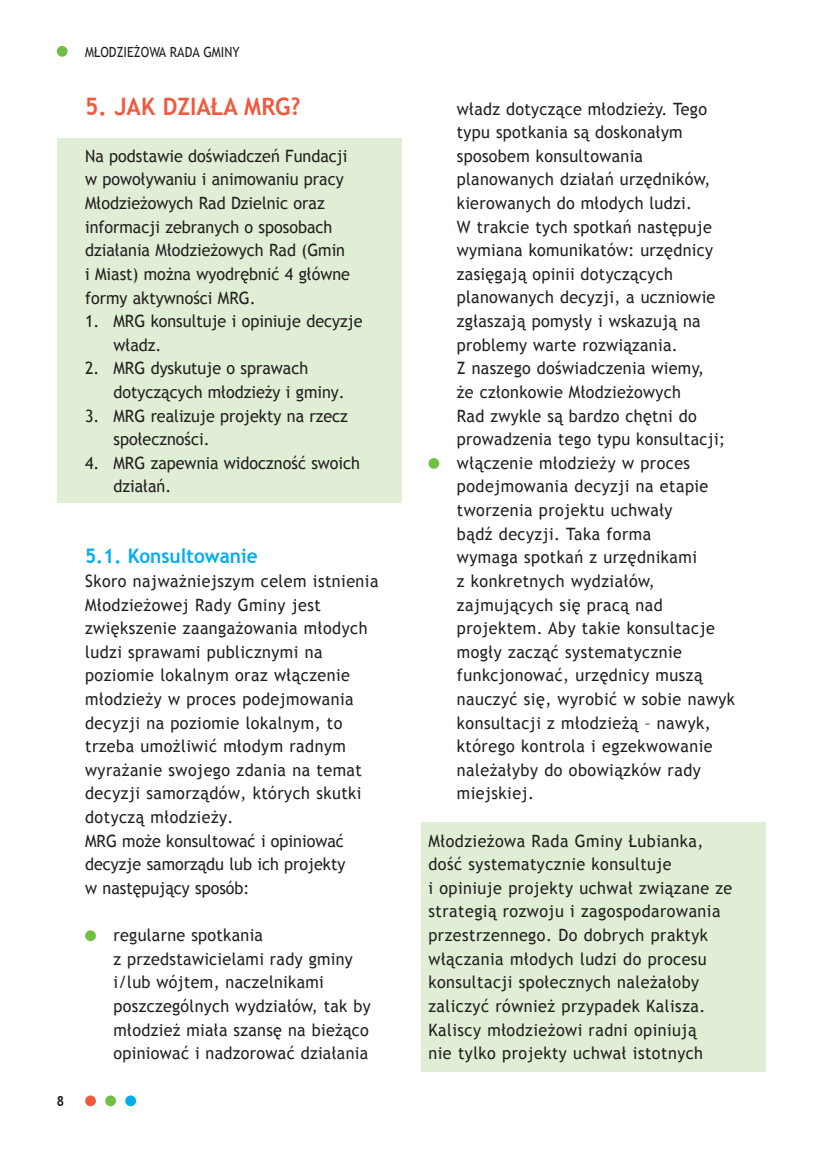
<style>
.page{position:relative;width:823px;height:1163px;background:#fff}
.page>*{position:absolute;margin:0;border:0;box-sizing:border-box;transform-origin:0 0}
.t1{font:700 24px "Trebuchet MS";color:#f0593e;scale:.95 1}
.t2{font:700 20px "Trebuchet MS";color:#00aeef;scale:.95 1}
.t3{font:17px/23.6px "Trebuchet MS";letter-spacing:.03em;color:#231f20;scale:.95 1}
.t4{font:17px/23.6px "Trebuchet MS";color:#231f20;scale:.95 1}
.t5{font:14px "Trebuchet MS";color:#231f20;scale:.9 1}
.t6{font:700 14px "Trebuchet MS";color:#231f20;scale:.9 1}
</style>
<div class="page">
<div style="left:57px;top:46px;width:10px;height:11px;background:#71bf44;border-radius:50%"></div>
<div style="left:125px;top:1095px;width:11px;height:11px;background:#00aeef;border-radius:50%"></div>
<div style="left:105px;top:1095px;width:11px;height:11px;background:#71bf44;border-radius:50%"></div>
<div style="left:85px;top:1095px;width:11px;height:11px;background:#f0593e;border-radius:50%"></div>
<div style="left:57px;top:138px;width:344px;height:365px;background:#dfeed4"></div>
<div style="left:421px;top:822px;width:344px;height:249px;background:#dfeed4"></div>
<div style="left:85px;top:930px;width:11px;height:11px;background:#71bf44;border-radius:50%"></div>
<div style="left:428px;top:458px;width:11px;height:11px;background:#71bf44;border-radius:50%"></div>
<p class="t5" style="left:85px;top:43px;width:173px">młodzieżowa rada gminy</p>
<h1 class="t1" style="left:85px;top:91px;width:228px">5. Jak działa MRG?</h1>
<p class="t4" style="left:85px;top:144px;width:280px">Na podstawie doświadczeń Fundacji w powoływaniu i animowaniu pracy<br>Młodzieżowych Rad Dzielnic oraz informacji zebranych o sposobach działania Młodzieżowych Rad (Gmin i Miast) można wyodrębnić 4 główne formy aktywności MRG</p>
<p class="t3" style="left:249px;top:286px;width:8px">.</p>
<p class="t4" style="left:113px;top:309px;width:263px;text-indent:37px">konsultuje i opiniuje decyzje władz.</p>
<p class="t3" style="left:85px;top:356px;width:28px">2. MRG</p>
<p class="t3" style="left:85px;top:309px;width:28px">1. MRG</p>
<p class="t4" style="left:113px;top:356px;width:245px;text-align:center">dyskutuje o sprawach dotyczących młodzieży i gminy.</p>
<p class="t3" style="left:85px;top:404px;width:28px">3. MRG</p>
<p class="t4" style="left:113px;top:404px;width:248px;text-indent:37px">realizuje projekty na rzecz społeczności.</p>
<p class="t3" style="left:85px;top:451px;width:28px">4. MRG</p>
<p class="t4" style="left:113px;top:451px;width:261px;text-indent:37px">zapewnia widoczność swoich działań.</p>
<p class="t6" style="left:57px;top:1092px;width:10px">8</p>
<p class="t2" style="left:85px;top:543px;width:183px">5.1. Konsultowanie</p>
<p class="t3" style="left:85px;top:569px;width:310px">Skoro najważniejszym celem istnienia<br>Młodzieżowej Rady Gminy jest zwiększenie zaangażowania młodych ludzi sprawami publicznymi na poziomie lokalnym oraz włączenie młodzieży w proces podejmowania decyzji na poziomie lokalnym, to trzeba umożliwić młodym radnym wyrażanie swojego zdania na temat decyzji samorządów, których skutki dotyczą młodzieży.<br>MRG</p>
<p class="t3" style="left:85px;top:828px;width:275px;text-align:justify;text-indent:37px">może konsultować i opiniować decyzje samorządu lub ich projekty w następujący sposób:</p>
<p class="t3" style="left:113px;top:923px;width:272px">regularne spotkania<br>z przedstawicielami rady gminy i/lub wójtem, naczelnikami poszczególnych wydziałów, tak by młodzież miała szansę na bieżąco opiniować i nadzorować działania</p>
<p class="t3" style="left:456px;top:97px;width:294px">władz dotyczące młodzieży. Tego typu spotkania są doskonałym sposobem konsultowania planowanych działań urzędników, kierowanych do młodych ludzi.<br>W trakcie tych spotkań następuje wymiana komunikatów: urzędnicy zasięgają opinii dotyczących planowanych decyzji, a uczniowie zgłaszają pomysły i wskazują na problemy warte rozwiązania.<br>Z naszego doświadczenia wiemy,<br>że członkowie Młodzieżowych<br>Rad zwykle są bardzo chętni do prowadzenia tego typu konsultacji; włączenie młodzieży w proces podejmowania decyzji na etapie tworzenia projektu uchwały<br>bądź decyzji. Taka forma<br>wymaga spotkań z urzędnikami<br>z konkretnych wydziałów, zajmujących się pracą nad projektem. Aby takie konsultacje mogły zacząć systematycznie funkcjonować, urzędnicy muszą nauczyć się, wyrobić w sobie nawyk konsultacji z młodzieżą – nawyk, którego kontrola i egzekwowanie należałyby do obowiązków rady miejskiej.</p>
<p class="t3" style="left:428px;top:828px;width:321px">Młodzieżowa Rada Gminy Łubianka, dość systematycznie konsultuje<br>i opiniuje projekty uchwał związane ze strategią rozwoju i zagospodarowania przestrzennego. Do dobrych praktyk włączania młodych ludzi do procesu konsultacji społecznych należałoby zaliczyć również przypadek Kalisza.<br>Kaliscy młodzieżowi radni opiniują<br>nie tylko projekty uchwał istotnych</p>
</div>
